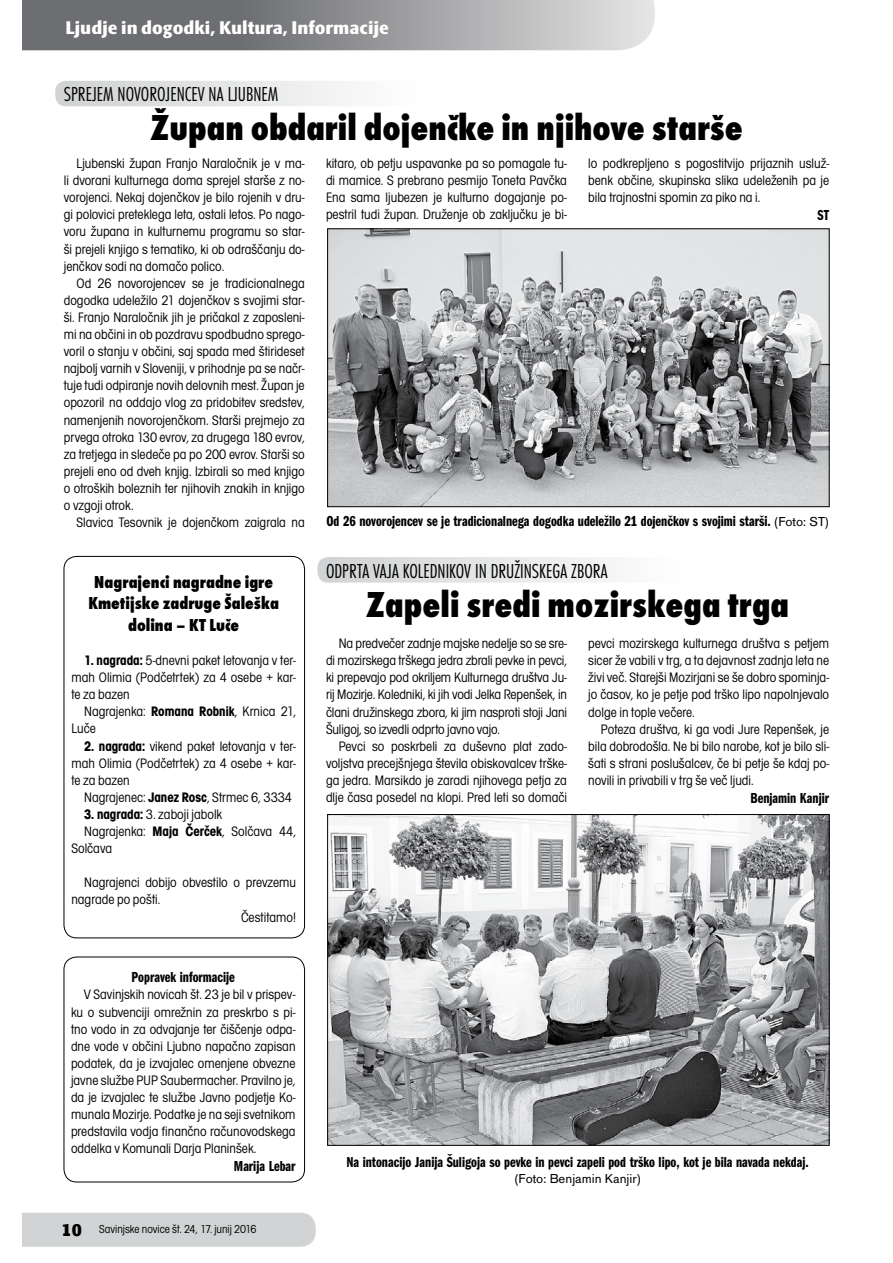
<style>
.page{position:relative;width:893px;height:1263px;background:#fff}
.page>*{position:absolute;margin:0;border:0;box-sizing:border-box;transform-origin:0 0}
.t1{font:37.5px "Futura TEE Extr Bold Cond";color:#000}
.t2{font:21px "Futura TEE Ligh Cond";color:#000}
.t3{font:18px/21.6px "Futura TEE Extr Bold Cond";color:#000;text-align:center}
.t4{font:18px "Skoda Sans Black CE";color:#fff}
.t5{font:15px "Franklin Got Itc TEE Demi Comp";color:#000}
.t6{font:condensed 14.25px/17.1px "Avant Gar Got Itc TEE";color:#000;text-align:justify}
.t7{font:13.5px "Accius TEE";color:#000}
.t8{font:condensed 12px "Avant Gar Got Itc TEE";color:#000}
.s1{font-weight:700}
.s2{font-family:"Skoda Sans";font-weight:900;font-stretch:normal;font-size:18px}
.s3{font-family:"Accius TEE";font-size:13.5px}
</style>
<div class="page">
<svg style="left:22px;top:0;width:633px;height:50px;background:#949597"></svg>
<div style="left:22px;top:1213px;width:294px;height:34px;background:#d1d3d4"></div>
<div style="left:55px;top:81px;width:370px;height:25px;background:linear-gradient(to right,#cfd1d2,#fff);border-radius:10px"></div>
<div style="left:317px;top:557px;width:370px;height:26px;background:linear-gradient(to right,#cfd1d2,#fff);border-radius:10px"></div>
<div style="left:64px;top:957px;width:241px;height:225px;border:1px solid #000;border-radius:13px"></div>
<div style="left:64px;top:556px;width:241px;height:382px;border:1px solid #000;border-radius:13px"></div>
<img style="left:329px;top:231px;width:498px;height:274px">
<div style="left:327px;top:229px;width:502px;height:278px;border:1px solid #000"></div>
<img style="left:329px;top:816px;width:498px;height:327px">
<p class="t4" style="left:65px;top:17px;width:325px">Ljudje in dogodki, Kultura, Informacije</p>
<h2 class="t2" style="left:64px;top:82px;width:216px">SPREJEM NOVOROJENCEV NA LJUBNEM</h2>
<h1 class="t1" style="left:150px;top:106px;width:594px">Župan obdaril dojenčke in njihove starše</h1>
<p class="t6" style="left:64px;top:155px;width:242px;text-indent:13px">Ljubenski župan Franjo Naraločnik je v ma&shy;li dvorani kulturnega doma sprejel starše z no&shy;vorojenci. Nekaj dojenčkov je bilo rojenih v dru&shy;gi polovici preteklega leta, ostali letos. Po nago&shy;voru župana in kulturnemu programu so star&shy;ši prejeli knjigo s tematiko, ki ob odraščanju do&shy;jenčkov sodi na domačo polico.</p>
<p class="t6" style="left:64px;top:275px;width:242px;text-indent:13px">Od 26 novorojencev se je tradicionalnega dogodka udeležilo 21 dojenčkov s svojimi star&shy;ši. Franjo Naraločnik jih je pričakal z zaposleni&shy;mi na občini in ob pozdravu spodbudno sprego&shy;voril o stanju v občini, saj spada med štirideset najbolj varnih v Sloveniji, v prihodnje pa se načr&shy;tuje tudi odpiranje novih delovnih mest. Župan je opozoril na oddajo vlog za pridobitev sredstev, namenjenih novorojenčkom. Starši prejmejo za prvega otroka 130 evrov, za drugega 180 evrov, za tretjega in sledeče pa po 200 evrov. Starši so prejeli eno od dveh knjig. Izbirali so med knjigo o otroških boleznih ter njihovih znakih in knjigo o vzgoji otrok.</p>
<p class="t6" style="left:77px;top:514px;width:230px">Slavica Tesovnik je dojenčkom zaigrala na</p>
<p class="t3" style="left:88px;top:571px;width:192px">Nagrajenci nagradne igre<br>Kmetijske zadruge Šaleška dolina – KT Luče</p>
<p class="t6" style="left:71px;top:652px;width:226px;text-indent:13px"><span class="s1">1. nagrada:</span> 5-dnevni paket letovanja v ter&shy;mah Olimia (Podčetrtek) za 4 osebe + kar&shy;te za bazen</p>
<p class="t6" style="left:71px;top:703px;width:226px;text-indent:13px">Nagrajenka: <span class="s1">Romana Robnik</span>, Krnica 21,<br>Luče</p>
<p class="t6" style="left:71px;top:737px;width:226px;text-indent:13px"><span class="s1">2. nagrada:</span> vikend paket letovanja v ter&shy;mah Olimia (Podčetrtek) za 4 osebe + kar&shy;te za bazen</p>
<p class="t6" style="left:84px;top:789px;width:209px">Nagrajenec: <span class="s1">Janez Rosc</span>, Strmec 6, 3334</p>
<p class="t6" style="left:84px;top:806px;width:140px"><span class="s1">3. nagrada:</span> 3. zaboji jabolk</p>
<p class="t6" style="left:84px;top:823px;width:213px">Nagrajenka: <span class="s1">Maja Čerček</span>, Solčava 44,</p>
<p class="t6" style="left:71px;top:840px;width:42px">Solčava</p>
<p class="t6" style="left:84px;top:874px;width:213px">Nagrajenci dobijo obvestilo o prevzemu</p>
<p class="t6" style="left:71px;top:891px;width:90px">nagrade po pošti.</p>
<p class="t6" style="left:241px;top:908px;width:56px">Čestitamo!</p>
<p class="t5" style="left:132px;top:969px;width:105px">Popravek informacije</p>
<p class="t6" style="left:71px;top:986px;width:226px;text-indent:13px">V Savinjskih novicah št. 23 je bil v prispev&shy;ku o subvenciji omrežnin za preskrbo s pi&shy;tno vodo in za odvajanje ter čiščenje odpa&shy;dne vode v občini Ljubno napačno zapisan podatek, da je izvajalec omenjene obvezne javne službe PUP Saubermacher. Pravilno je, da je izvajalec te službe Javno podjetje Ko&shy;munala Mozirje. Podatke je na seji svetnikom predstavila vodja finančno računovodskega oddelka v Komunali Darja Planinšek.</p>
<p class="t5" style="left:234px;top:1158px;width:63px">Marija Lebar</p>
<p class="t8" style="left:62px;top:1222px;width:196px"><span class="s2">10</span> Savinjske novice št. 24, 17. junij 2016</p>
<p class="t6" style="left:326px;top:155px;width:242px">kitaro, ob petju uspavanke pa so pomagale tu&shy;di mamice. S prebrano pesmijo Toneta Pavčka Ena sama ljubezen je kulturno dogajanje po&shy;pestril tudi župan. Druženje ob zaključku je bi-</p>
<p class="t6" style="left:588px;top:155px;width:242px">lo podkrepljeno s pogostitvijo prijaznih usluž&shy;benk občine, skupinska slika udeleženih pa je bila trajnostni spomin za piko na i.</p>
<p class="t5" style="left:817px;top:207px;width:13px">ST</p>
<p class="t5" style="left:326px;top:512px;width:504px">Od 26 novorojencev se je tradicionalnega dogodka udeležilo 21 dojenčkov s svojimi starši. <span class="s3">(Foto: ST)</span></p>
<h2 class="t2" style="left:326px;top:559px;width:283px">ODPRTA VAJA KOLEDNIKOV IN DRUŽINSKEGA ZBORA</h2>
<h1 class="t1" style="left:366px;top:584px;width:425px">Zapeli sredi mozirskega trga</h1>
<p class="t6" style="left:326px;top:635px;width:242px;text-indent:13px">Na predvečer zadnje majske nedelje so se sre&shy;di mozirskega trškega jedra zbrali pevke in pevci, ki prepevajo pod okriljem Kulturnega društva Ju&shy;rij Mozirje. Koledniki, ki jih vodi Jelka Repenšek, in člani družinskega zbora, ki jim nasproti stoji Jani Šuligoj, so izvedli odprto javno vajo.</p>
<p class="t6" style="left:326px;top:738px;width:242px;text-indent:13px">Pevci so poskrbeli za duševno plat zado&shy;voljstva precejšnjega števila obiskovalcev trške&shy;ga jedra. Marsikdo je zaradi njihovega petja za dlje časa posedel na klopi. Pred leti so domači</p>
<p class="t6" style="left:588px;top:635px;width:242px">pevci mozirskega kulturnega društva s petjem sicer že vabili v trg, a ta dejavnost zadnja leta ne živi več. Starejši Mozirjani se še dobro spominja&shy;jo časov, ko je petje pod trško lipo napolnjevalo dolge in tople večere.</p>
<p class="t6" style="left:588px;top:720px;width:242px;text-indent:13px">Poteza društva, ki ga vodi Jure Repenšek, je bila dobrodošla. Ne bi bilo narobe, kot je bilo sli&shy;šati s strani poslušalcev, če bi petje še kdaj po&shy;novili in privabili v trg še več ljudi.</p>
<p class="t5" style="left:751px;top:789px;width:80px">Benjamin Kanjir</p>
<p class="t5" style="left:346px;top:1153px;width:464px">Na intonacijo Janija Šuligoja so pevke in pevci zapeli pod trško lipo, kot je bila navada nekdaj.</p>
<p class="t7" style="left:515px;top:1171px;width:127px">(Foto: Benjamin Kanjir)</p>
</div>
